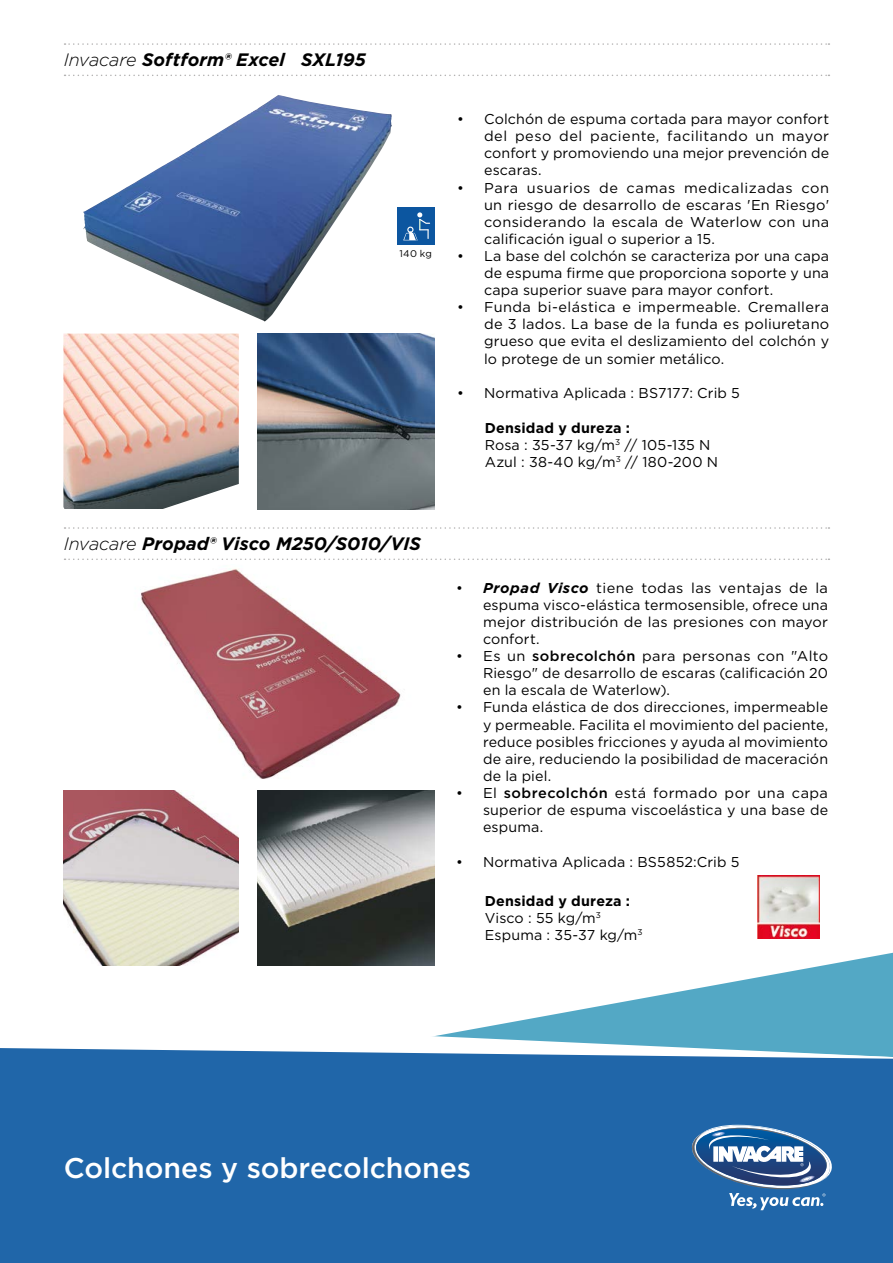
<style>
.page{position:relative;width:893px;height:1263px;background:#fff}
.page>*{position:absolute;margin:0;border:0;box-sizing:border-box;transform-origin:0 0}
.t1{font:500 28.5px "Gotham";letter-spacing:-.005em;color:#fff}
.t2{font:italic 700 18px "Gotham";color:#000}
.t3{font:14.25px/17.1px "Gotham";letter-spacing:.01em;color:#000;text-align:justify}
.t4{font:9.75px "Gotham";color:#000}
.s1{font-weight:300}
.s2{font-weight:700}
.s3{font-weight:700;font-style:italic}
.s4{font-weight:500}
</style>
<div class="page">
<svg style="left:545px;top:952px;width:348px;height:64px"></svg>
<div style="left:0;top:1059px;width:893px;height:204px;background:#2066a9"></div>
<svg style="left:0;top:1016px;width:893px;height:43px"></svg>
<img style="left:689px;top:1133px;width:130px;height:56px">
<img style="left:691px;top:1125px;width:142px;height:63px">
<img style="left:713px;top:1128px;width:116px;height:42px">
<svg style="left:729px;top:1193px;width:96px;height:17px"></svg>
<svg style="left:694px;top:1129px;width:134px;height:56px"></svg>
<svg style="left:65px;top:43px;width:764px;height:2px"></svg>
<svg style="left:65px;top:75px;width:764px;height:1px"></svg>
<svg style="left:65px;top:527px;width:764px;height:2px"></svg>
<svg style="left:65px;top:558px;width:764px;height:2px"></svg>
<div style="left:397px;top:207px;width:38px;height:38px;background:#0c56a0"></div>
<svg style="left:403px;top:212px;width:27px;height:28px"></svg>
<img style="left:83px;top:95px;width:309px;height:227px">
<img style="left:141px;top:569px;width:260px;height:210px">
<img style="left:63px;top:790px;width:176px;height:176px">
<img style="left:63px;top:334px;width:176px;height:175px">
<img style="left:258px;top:334px;width:177px;height:175px">
<img style="left:258px;top:790px;width:177px;height:176px">
<img style="left:757px;top:876px;width:63px;height:62px">
<p class="t2" style="left:64px;top:48px;width:304px"><span class="s1">Invacare</span> Softform® Excel SXL195</p>
<p class="t4" style="left:399px;top:247px;width:34px">140 kg</p>
<p class="t2" style="left:64px;top:532px;width:359px"><span class="s1">Invacare</span> Propad® Visco M250/S010/VIS</p>
<p class="t3" style="left:484px;top:110px;width:347px;text-indent:-27px">• Colchón de espuma cortada para mayor confort del peso del paciente, facilitando un mayor confort y promoviendo una mejor prevención de escaras.</p>
<p class="t3" style="left:484px;top:179px;width:347px;text-indent:-27px">• Para usuarios de camas medicalizadas con un riesgo de desarrollo de escaras 'En Riesgo' considerando la escala de Waterlow con una calificación igual o superior a 15.</p>
<p class="t3" style="left:484px;top:247px;width:347px;text-indent:-27px">• La base del colchón se caracteriza por una capa de espuma firme que proporciona soporte y una capa superior suave para mayor confort.</p>
<p class="t3" style="left:484px;top:298px;width:347px;text-indent:-27px">• Funda bi-elástica e impermeable. Cremallera de 3 lados. La base de la funda es poliuretano grueso que evita el deslizamiento del colchón y lo protege de un somier metálico.</p>
<p class="t3" style="left:457px;top:384px;width:284px">• Normativa Aplicada : BS7177: Crib 5</p>
<p class="t3" style="left:485px;top:419px;width:235px;text-align:left"><span class="s2">Densidad y dureza :<br></span>Rosa : 35-37 kg/m<sup>3</sup> // 105-135 N<br>Azul : 38-40 kg/m<sup>3</sup> // 180-200 N</p>
<p class="t3" style="left:483px;top:579px;width:347px;text-indent:-27px">• <span class="s3">Propad Visco</span> tiene todas las ventajas de la espuma visco-elástica termosensible, ofrece una mejor distribución de las presiones con mayor confort.</p>
<p class="t3" style="left:483px;top:647px;width:347px;text-indent:-27px">• Es un <span class="s4">sobrecolchón</span> para personas con "Alto Riesgo" de desarrollo de escaras (calificación 20 en la escala de Waterlow).</p>
<p class="t3" style="left:483px;top:698px;width:347px;text-indent:-27px">• Funda elástica de dos direcciones, impermeable y permeable. Facilita el movimiento del paciente, reduce posibles fricciones y ayuda al movimiento de aire, reduciendo la posibilidad de maceración de la piel.</p>
<p class="t3" style="left:483px;top:784px;width:347px;text-indent:-27px">• El <span class="s4">sobrecolchón</span> está formado por una capa superior de espuma viscoelástica y una base de espuma.</p>
<p class="t3" style="left:456px;top:853px;width:285px">• Normativa Aplicada : BS5852:Crib 5</p>
<p class="t3" style="left:485px;top:892px;width:159px;text-align:left"><span class="s2">Densidad y dureza :<br></span>Visco : 55 kg/m<sup>3<br></sup>Espuma : 35-37 kg/m<sup>3</sup></p>
<h1 class="t1" style="left:64px;top:1149px;width:409px">Colchones y sobrecolchones</h1>
</div>
